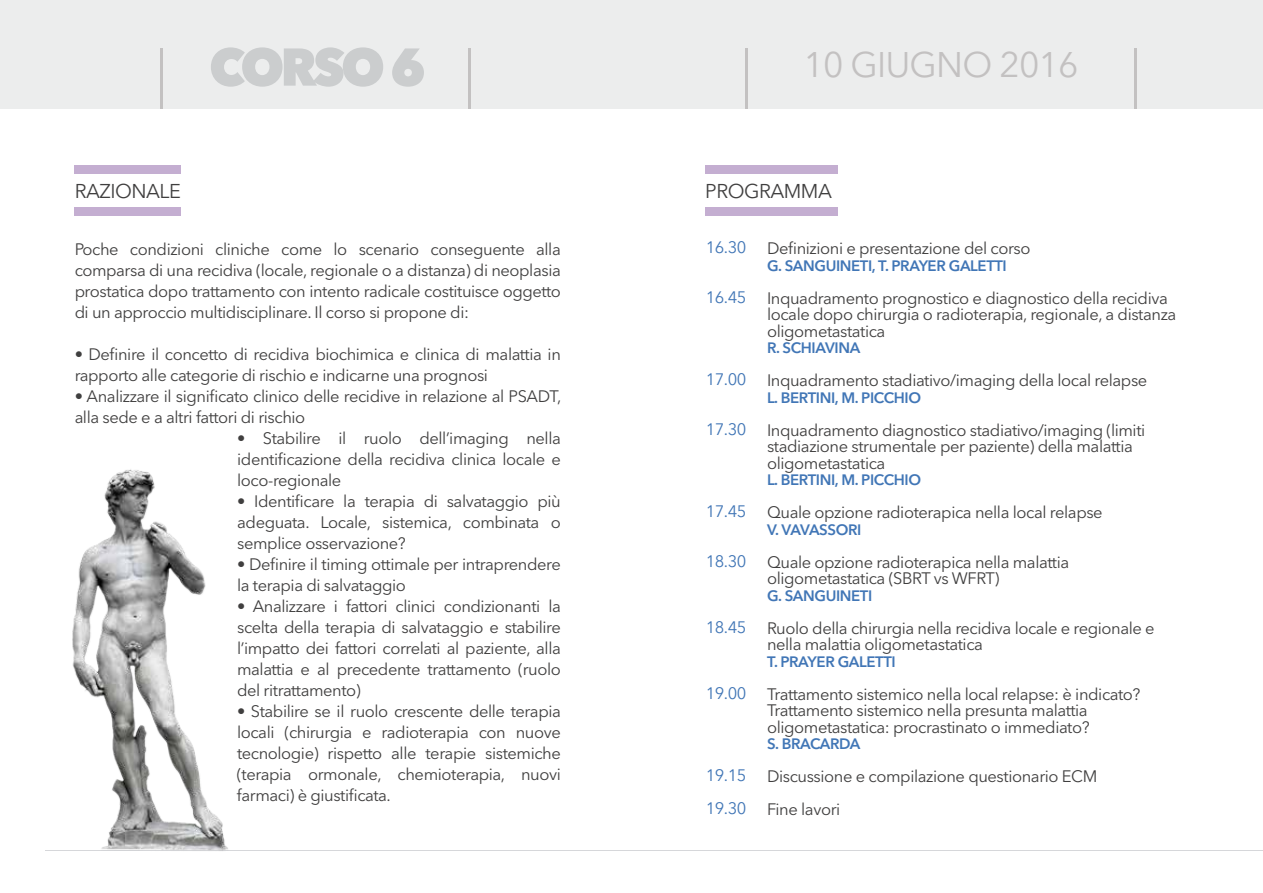
<style>
.page{position:relative;width:1263px;height:893px;background:#fff}
.page>*{position:absolute;margin:0;border:0;box-sizing:border-box;transform-origin:0 0}
.t1{font:800 52.5px "Avenir Next LT Pro";letter-spacing:-.075em;color:#cbcdce}
.t2{font:35.25px "Avenir Next LT Pro";letter-spacing:-.025em;color:#c3c1c1}
.t3{font:19.8px "Avenir Next LT Pro";letter-spacing:-.025em;color:#403f3f}
.t4{font:16.5px/21px "Avenir Next LT Pro";letter-spacing:-.025em;color:#403f3f}
.t5{font:16.5px/33px "Avenir Next LT Pro";letter-spacing:-.025em;color:#4176b6}
.t6{font:600 15px "Avenir Next LT Pro";letter-spacing:-.025em;color:#4176b6}
</style>
<div class="page">
<div style="left:0;top:0;width:1263px;height:109px;background:#eceded"></div>
<hr style="left:745px;top:48px;width:3px;height:61px;background:#c3c1c1">
<hr style="left:1134px;top:48px;width:3px;height:61px;background:#c3c1c1">
<div style="left:75px;top:166px;width:106px;height:8px;background:#c4aed1"></div>
<div style="left:75px;top:207px;width:106px;height:8px;background:#c4aed1"></div>
<div style="left:705px;top:166px;width:132px;height:8px;background:#c4aed1"></div>
<div style="left:705px;top:207px;width:132px;height:8px;background:#c4aed1"></div>
<hr style="left:161px;top:48px;width:2px;height:61px;background:#c3c1c1">
<hr style="left:468px;top:48px;width:3px;height:61px;background:#c3c1c1">
<hr style="left:46px;top:850px;width:1217px;height:1px;background:#d6d7da">
<img style="left:45px;top:469px;width:183px;height:382px">
<h1 class="t1" style="left:209px;top:35px;width:218px">CORSO 6</h1>
<h2 class="t2" style="left:803px;top:44px;width:277px">10 GIUGNO 2016</h2>
<p class="t3" style="left:75px;top:179px;width:108px">RAZIONALE</p>
<p class="t3" style="left:705px;top:179px;width:128px">PROGRAMMA</p>
<p class="t4" style="left:75px;top:239px;width:488px;text-align:justify">Poche condizioni cliniche come lo scenario conseguente alla comparsa di una recidiva (locale, regionale o a distanza) di neoplasia prostatica dopo trattamento con intento radicale costituisce oggetto di un approccio multidisciplinare. Il corso si propone di:</p>
<p class="t4" style="left:75px;top:344px;width:488px">• Definire il concetto di recidiva biochimica e clinica di malattia in rapporto alle categorie di rischio e indicarne una prognosi</p>
<p class="t4" style="left:75px;top:386px;width:488px">• Analizzare il significato clinico delle recidive in relazione al PSADT, alla sede e a altri fattori di rischio</p>
<p class="t4" style="left:237px;top:428px;width:325px;text-align:justify">• Stabilire il ruolo dell’imaging nella identificazione della recidiva clinica locale e loco-regionale</p>
<p class="t4" style="left:237px;top:491px;width:325px;text-align:justify">• Identificare la terapia di salvataggio più adeguata. Locale, sistemica, combinata o semplice osservazione?</p>
<p class="t4" style="left:237px;top:554px;width:325px">• Definire il timing ottimale per intraprendere la terapia di salvataggio</p>
<p class="t4" style="left:237px;top:596px;width:325px;text-align:justify">• Analizzare i fattori clinici condizionanti la scelta della terapia di salvataggio e stabilire l’impatto dei fattori correlati al paziente, alla malattia e al precedente trattamento (ruolo del ritrattamento)</p>
<p class="t4" style="left:237px;top:701px;width:325px;text-align:justify">• Stabilire se il ruolo crescente delle terapia locali (chirurgia e radioterapia con nuove tecnologie) rispetto alle terapie sistemiche (terapia ormonale, chemioterapia, nuovi farmaci) è giustificata.</p>
<p class="t5" style="left:705px;top:231px;width:42px">16.30</p>
<p class="t5" style="left:705px;top:281px;width:42px">16.45</p>
<p class="t5" style="left:705px;top:363px;width:42px">17.00</p>
<p class="t5" style="left:705px;top:413px;width:42px">17.30</p>
<p class="t5" style="left:705px;top:495px;width:42px">17.45</p>
<p class="t5" style="left:705px;top:545px;width:42px">18.30</p>
<p class="t5" style="left:705px;top:611px;width:42px">18.45</p>
<p class="t5" style="left:705px;top:677px;width:42px">19.00</p>
<p class="t5" style="left:705px;top:759px;width:42px">19.15<br>19.30</p>
<p class="t4" style="left:767px;top:238px;width:265px">Definizioni e presentazione del corso</p>
<p class="t6" style="left:767px;top:256px;width:241px">G. SANGUINETI, T. PRAYER GALETTI</p>
<p class="t4" style="left:767px;top:290px;width:411px;line-height:16.5px">Inquadramento prognostico e diagnostico della recidiva locale dopo chirurgia o radioterapia, regionale, a distanza oligometastatica</p>
<p class="t6" style="left:767px;top:339px;width:95px">R. SCHIAVINA</p>
<p class="t4" style="left:767px;top:370px;width:382px">Inquadramento stadiativo/imaging della local relapse</p>
<p class="t6" style="left:767px;top:388px;width:156px">L. BERTINI, M. PICCHIO</p>
<p class="t4" style="left:767px;top:422px;width:380px;line-height:16.5px">Inquadramento diagnostico stadiativo/imaging (limiti stadiazione strumentale per paziente) della malattia oligometastatica</p>
<p class="t6" style="left:767px;top:471px;width:156px">L. BERTINI, M. PICCHIO</p>
<p class="t4" style="left:767px;top:502px;width:337px">Quale opzione radioterapica nella local relapse</p>
<p class="t6" style="left:767px;top:520px;width:96px">V. VAVASSORI</p>
<p class="t4" style="left:767px;top:554px;width:304px;line-height:16.5px">Quale opzione radioterapica nella malattia oligometastatica (SBRT vs WFRT)</p>
<p class="t6" style="left:767px;top:586px;width:107px">G. SANGUINETI</p>
<p class="t4" style="left:767px;top:620px;width:389px;line-height:16.5px">Ruolo della chirurgia nella recidiva locale e regionale e nella malattia oligometastatica</p>
<p class="t6" style="left:767px;top:652px;width:130px">T. PRAYER GALETTI</p>
<p class="t4" style="left:767px;top:686px;width:375px;line-height:16.5px">Trattamento sistemico nella local relapse: è indicato?<br>Trattamento sistemico nella presunta malattia oligometastatica: procrastinato o immediato?</p>
<p class="t6" style="left:767px;top:735px;width:95px">S. BRACARDA</p>
<p class="t4" style="left:767px;top:760px;width:332px;line-height:33px">Discussione e compilazione questionario ECM<br>Fine lavori</p>
</div>
